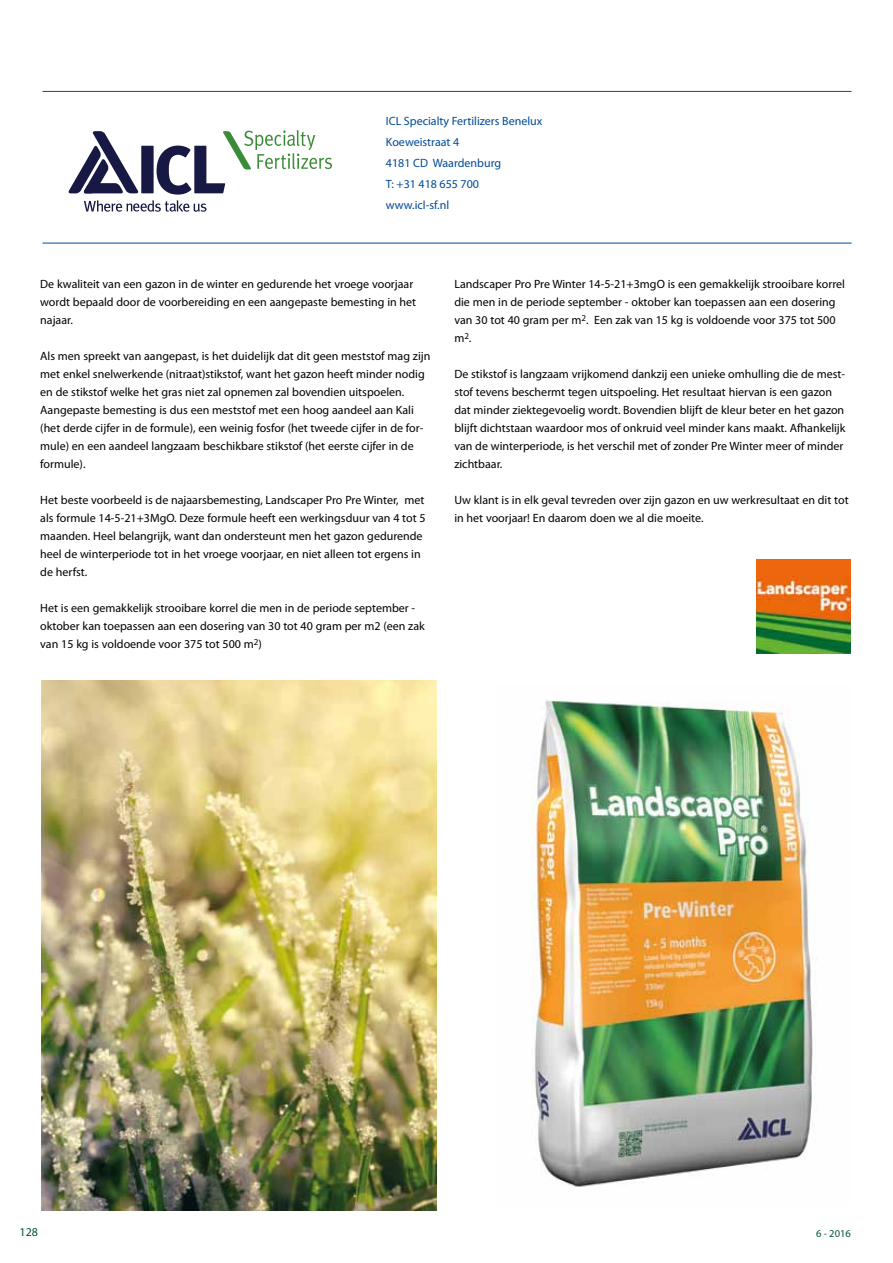
<style>
.page{position:relative;width:893px;height:1263px;background:#fff}
.page>*{position:absolute;margin:0;border:0;box-sizing:border-box;transform-origin:0 0}
.t1{font:12px/18px "Myriad Pro";color:#000}
.t2{font:12px/21px "Myriad Pro";color:#004a97}
.t3{font:12px "Myriad Pro";color:#00533d}
.t4{font:10.5px "Myriad Pro";color:#00533d}
</style>
<div class="page">
<svg style="left:68px;top:130px;width:264px;height:82px"></svg>
<img style="left:42px;top:680px;width:394px;height:530px">
<img style="left:532px;top:700px;width:282px;height:487px">
<hr style="left:43px;top:91px;width:808px;height:1px;background:#004a97">
<hr style="left:43px;top:243px;width:808px;height:1px;background:#004a97">
<img style="left:756px;top:559px;width:94px;height:94px">
<p class="t2" style="left:386px;top:110px;width:158px">ICL Specialty Fertilizers Benelux<br>Koeweistraat 4<br>4181 CD Waardenburg<br>T: +31 418 655 700 www.icl-sf.nl</p>
<p class="t1" style="left:40px;top:275px;width:377px">De kwaliteit van een gazon in de winter en gedurende het vroege voorjaar wordt bepaald door de voorbereiding en een aangepaste bemesting in het najaar.</p>
<p class="t1" style="left:40px;top:347px;width:392px">Als men spreekt van aangepast, is het duidelijk dat dit geen meststof mag zijn met enkel snelwerkende (nitraat)stikstof, want het gazon heeft minder nodig en de stikstof welke het gras niet zal opnemen zal bovendien uitspoelen.<br>Aangepaste bemesting is dus een meststof met een hoog aandeel aan Kali (het derde cijfer in de formule), een weinig fosfor (het tweede cijfer in de for&shy;mule) en een aandeel langzaam beschikbare stikstof (het eerste cijfer in de formule).</p>
<p class="t1" style="left:40px;top:491px;width:387px">Het beste voorbeeld is de najaarsbemesting, Landscaper Pro Pre Winter, met als formule 14-5-21+3MgO. Deze formule heeft een werkingsduur van 4 tot 5 maanden. Heel belangrijk, want dan ondersteunt men het gazon gedurende heel de winterperiode tot in het vroege voorjaar, en niet alleen tot ergens in de herfst.</p>
<p class="t1" style="left:40px;top:599px;width:386px">Het is een gemakkelijk strooibare korrel die men in de periode september - oktober kan toepassen aan een dosering van 30 tot 40 gram per m2 (een zak van 15 kg is voldoende voor 375 tot 500 m<sup>2</sup>)</p>
<p class="t1" style="left:454px;top:275px;width:392px">Landscaper Pro Pre Winter 14-5-21+3mgO is een gemakkelijk strooibare korrel die men in de periode september - oktober kan toepassen aan een dosering van 30 tot 40 gram per m<sup>2</sup>. Een zak van 15 kg is voldoende voor 375 tot 500 m<sup>2</sup>.</p>
<p class="t1" style="left:454px;top:365px;width:393px">De stikstof is langzaam vrijkomend dankzij een unieke omhulling die de mest&shy;stof tevens beschermt tegen uitspoeling. Het resultaat hiervan is een gazon dat minder ziektegevoelig wordt. Bovendien blijft de kleur beter en het gazon blijft dichtstaan waardoor mos of onkruid veel minder kans maakt. Afhankelijk van de winterperiode, is het verschil met of zonder Pre Winter meer of minder zichtbaar.</p>
<p class="t1" style="left:454px;top:491px;width:396px">Uw klant is in elk geval tevreden over zijn gazon en uw werkresultaat en dit tot in het voorjaar! En daarom doen we al die moeite.</p>
<p class="t3" style="left:20px;top:1224px;width:20px">128</p>
<p class="t4" style="left:816px;top:1227px;width:36px">6 - 2016</p>
</div>
